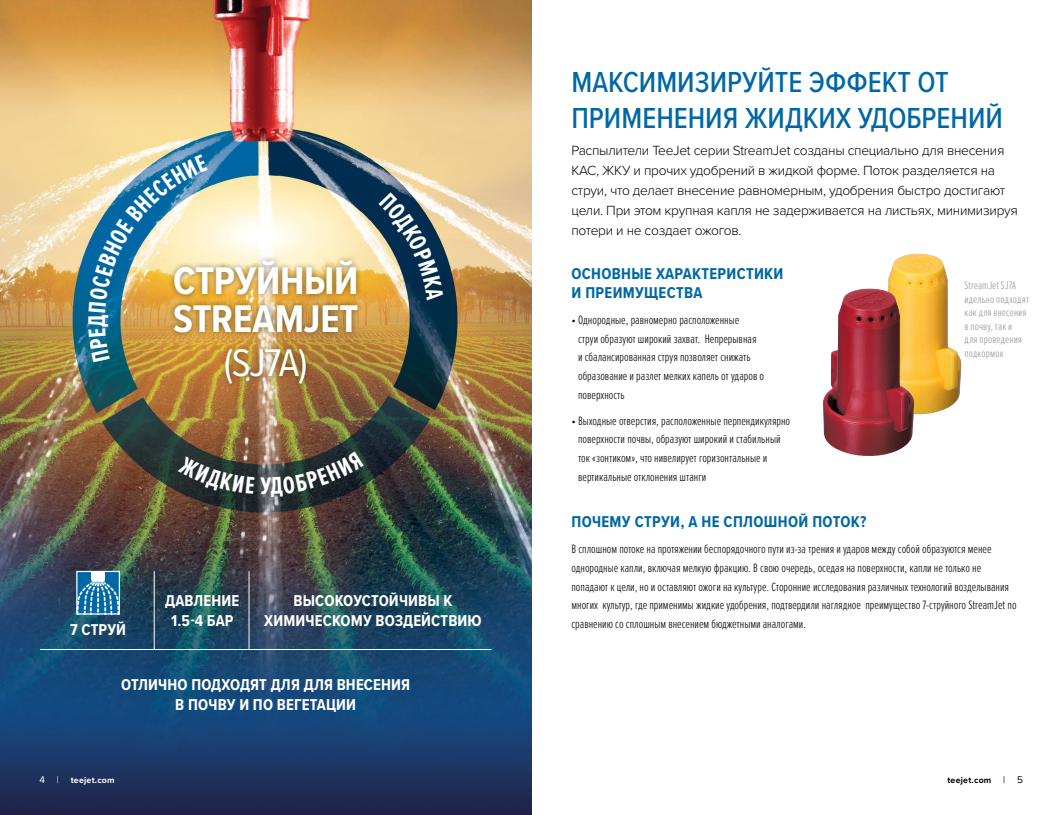
<style>
.page{position:relative;width:1063px;height:815px;background:#fff}
.page>*{position:absolute;margin:0;border:0;box-sizing:border-box;transform-origin:0 0}
.t1{font:700 40px/37.5px "Proxima Nova Cond";letter-spacing:-.005em;color:#fff}
.t2{font:40px "Proxima Nova Cond";color:#fff}
.t3{font:500 30px/36px "Proxima Nova Cond";color:#0067a6}
.t4{font:700 25px "Proxima Nova Ex Cn";color:#fff}
.t5{font:700 16.25px/20px "Proxima Nova Cond";letter-spacing:.01em;color:#fff;text-align:center}
.t6{font:700 16.25px/18.8px "Proxima Nova Cond";letter-spacing:.02em;color:#0067a6}
.t7{font:300 13.75px/20px "Proxima Nova";letter-spacing:-.02em;color:#000}
.t8{font:300 12.5px/18.8px "Proxima Nova Ex Cn";color:#000}
.t9{font:300 11.25px/13.5px "Proxima Nova Ex Cn";letter-spacing:.015em;color:#939598}
.t10{font:700 8.75px "Proxima Nova";letter-spacing:.03em;color:#fff}
.t11{font:700 8.75px "Proxima Nova";letter-spacing:.03em;color:#000}
.s1{font-weight:400;font-size:10px}
</style>
<div class="page">
<img style="left:0;top:0;width:531px;height:815px">
<div style="left:77px;top:571px;width:42px;height:43px;background:#0067a5"></div>
<div style="left:92px;top:571px;width:13px;height:9px;background:#fff"></div>
<div style="left:92px;top:573px;width:13px;height:13px;background:#fff;border-radius:50%"></div>
<svg style="left:78px;top:582px;width:40px;height:31px"></svg>
<div style="left:76px;top:571px;width:44px;height:44px;border:1px solid #fff"></div>
<hr style="left:154px;top:571px;width:1px;height:79px;background:#fff">
<hr style="left:249px;top:571px;width:1px;height:78px;background:#fff">
<hr style="left:40px;top:649px;width:452px;height:1px;background:#fff">
<div style="left:167px;top:254px;width:197px;height:136px;background:#000;opacity:.5"></div>
<img style="left:873px;top:254px;width:88px;height:161px">
<img style="left:823px;top:289px;width:91px;height:167px">
<svg style="left:178px;top:456px;width:77px;height:38px;background:#293230"></svg>
<svg style="left:270px;top:451px;width:94px;height:46px;background:#313734"></svg>
<svg style="left:89px;top:328px;width:21px;height:35px"></svg>
<img style="left:89px;top:154px;width:119px;height:158px">
<svg style="left:379px;top:192px;width:64px;height:109px;background:#4a6169"></svg>
<h3 class="t4" style="left:79px;top:327px;width:14px;rotate:-90deg">Д</h3>
<h3 class="t5" style="left:70px;top:619px;width:57px">7 СТРУЙ</h3>
<h1 class="t1" style="left:173px;top:261px;width:187px">СТРУЙНЫЙ<br>STREAMJET</h1>
<h1 class="t2" style="left:224px;top:334px;width:85px">(SJ7A)</h1>
<h3 class="t4" style="left:260px;top:468px;width:12px">У</h3>
<h3 class="t5" style="left:165px;top:590px;width:76px">ДАВЛЕНИЕ<br>1.5-4 БАР</h3>
<h3 class="t5" style="left:264px;top:591px;width:219px">ВЫСОКОУСТОЙЧИВЫ К<br>ХИМИЧЕСКОМУ ВОЗДЕЙСТВИЮ</h3>
<h3 class="t5" style="left:121px;top:674px;width:290px">ОТЛИЧНО ПОДХОДЯТ ДЛЯ ДЛЯ ВНЕСЕНИЯ<br>В ПОЧВУ И ПО ВЕГЕТАЦИИ</h3>
<h2 class="t3" style="left:571px;top:63px;width:433px">МАКСИМИЗИРУЙТЕ ЭФФЕКТ ОТ<br>ПРИМЕНЕНИЯ ЖИДКИХ УДОБРЕНИЙ</h2>
<p class="t7" style="left:571px;top:140px;width:448px">Распылители TeeJet серии StreamJet созданы специально для внесения КАС, ЖКУ и прочих удобрений в жидкой форме. Поток разделяется на струи, что делает внесение равномерным, удобрения быстро достигают цели. При этом крупная капля не задерживается на листьях, минимизируя потери и не создает ожогов.</p>
<h3 class="t6" style="left:571px;top:264px;width:214px">ОСНОВНЫЕ ХАРАКТЕРИСТИКИ<br>И ПРЕИМУЩЕСТВА</h3>
<p class="t8" style="left:578px;top:310px;width:188px;text-indent:-7px">• Однородные, равномерно расположенные<br>струи образуют широкий захват. Непрерывная<br>и сбалансированная струя позволяет снижать образование и разлет мелких капель от ударов о поверхность</p>
<p class="t8" style="left:578px;top:411px;width:214px;text-indent:-7px">• Выходные отверстия, расположенные перпендикулярно поверхности почвы, образуют широкий и стабильный ток «зонтиком», что нивелирует горизонтальные и вертикальные отклонения штанги</p>
<p class="t9" style="left:965px;top:278px;width:66px">StreamJet SJ7А идельно подходят как для внесения в почву, так и<br>для проведения подкормок</p>
<h3 class="t6" style="left:571px;top:512px;width:297px">ПОЧЕМУ СТРУИ, А НЕ СПЛОШНОЙ ПОТОК?</h3>
<p class="t8" style="left:571px;top:539px;width:447px">В сплошном потоке на протяжении беспорядочного пути из-за трения и ударов между собой образуются менее однородные капли, включая мелкую фракцию. В свою очередь, оседая на поверхности, капли не только не попадают к цели, но и оставляют ожоги на культуре. Сторонние исследования различных технологий возделывания многих культур, где применимы жидкие удобрения, подтвердили наглядное преимущество 7-струйного StreamJet по сравнению со сплошным внесением бюджетными аналогами.</p>
<p class="t10" style="left:39px;top:773px;width:77px"><span class="s1">4 |</span> teejet.com</p>
<p class="t11" style="left:947px;top:773px;width:77px">teejet.com <span class="s1">| 5</span></p>
</div>
